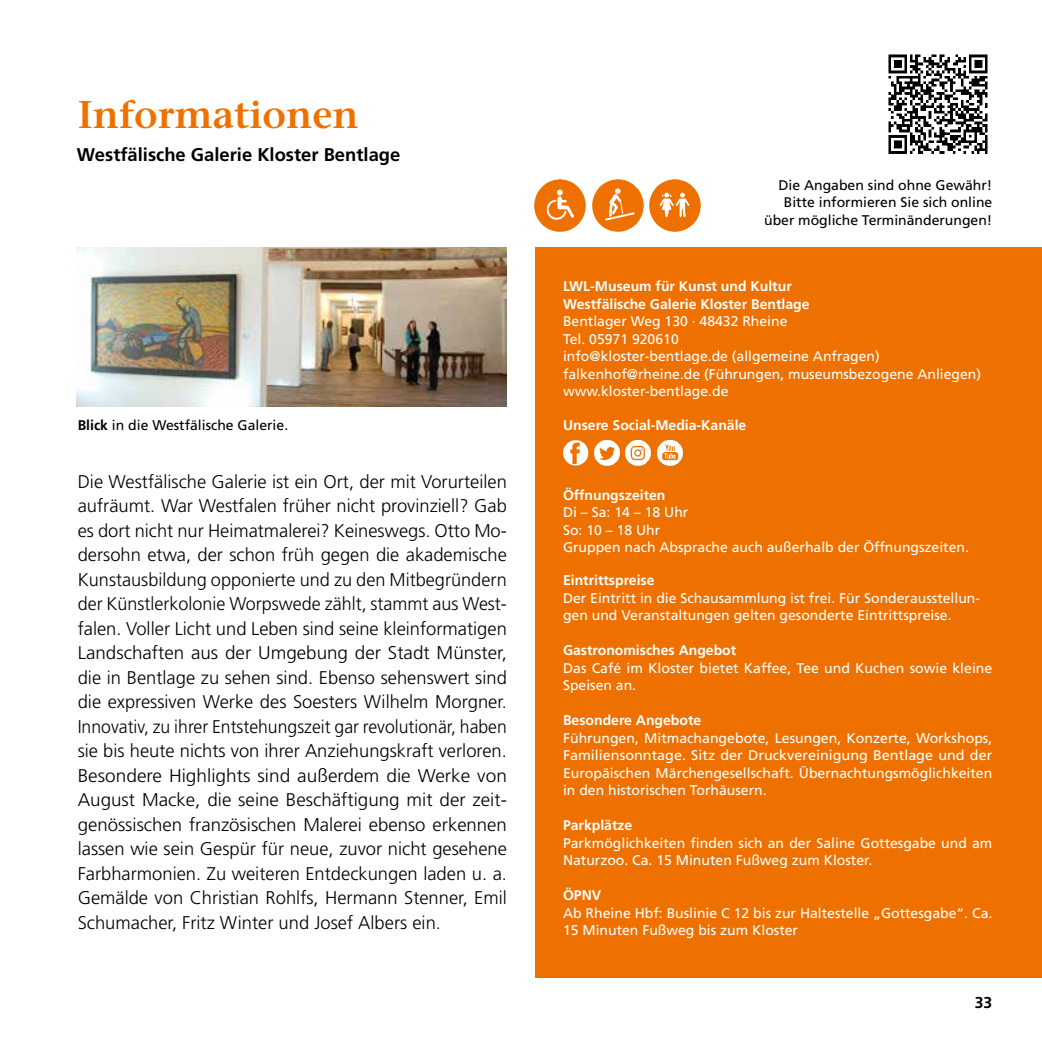
<style>
.page{position:relative;width:1042px;height:1042px;background:#fff}
.page>*{position:absolute;margin:0;border:0;box-sizing:border-box;transform-origin:0 0}
.t1{font:600 38.5px "Stone Serif";color:#ee7100}
.t2{font:300 18.38px/24.5px "Frutiger";color:#000;text-align:justify}
.t3{font:700 18.38px "Frutiger";color:#000}
.t4{font:700 15.75px "Frutiger";color:#000}
.t5{font:14px/17.5px "Frutiger";color:#fff}
.t6{font:700 14px/17.5px "Frutiger";color:#fff}
.t7{font:14px/17.5px "Frutiger";color:#000;text-align:right}
.s1{font-weight:700}
</style>
<div class="page">
<img style="left:534px;top:179px;width:52px;height:53px">
<img style="left:592px;top:179px;width:52px;height:53px">
<img style="left:649px;top:179px;width:52px;height:53px">
<img style="left:888px;top:54px;width:100px;height:100px">
<div style="left:536px;top:248px;width:506px;height:730px;background:#ee7100"></div>
<img style="left:77px;top:248px;width:429px;height:159px">
<svg style="left:563px;top:440px;width:25px;height:25px"></svg>
<img style="left:565px;top:442px;width:21px;height:21px">
<img style="left:594px;top:440px;width:26px;height:26px">
<img style="left:625px;top:440px;width:26px;height:26px">
<img style="left:657px;top:440px;width:26px;height:26px">
<h1 class="t1" style="left:78px;top:91px;width:283px">Informationen</h1>
<p class="t3" style="left:77px;top:144px;width:325px">Westfälische Galerie Kloster Bentlage</p>
<p class="t7" style="left:78px;top:416px;width:212px"><span class="s1">Blick</span> in die Westfälische Galerie.</p>
<p class="t2" style="left:78px;top:469px;width:431px">Die Westfälische Galerie ist ein Ort, der mit Vorurteilen aufräumt. War Westfalen früher nicht provinziell? Gab es dort nicht nur Heimatmalerei? Keineswegs. Otto Mo&shy;dersohn etwa, der schon früh gegen die akademische Kunstausbildung opponierte und zu den Mitbegründern der Künstlerkolonie Worpswede zählt, stammt aus West&shy;falen. Voller Licht und Leben sind seine kleinformatigen Landschaften aus der Umgebung der Stadt Münster, die in Bentlage zu sehen sind. Ebenso sehenswert sind die expressiven Werke des Soesters Wilhelm Morgner.<br>Innovativ, zu ihrer Entstehungszeit gar revolutionär, haben sie bis heute nichts von ihrer Anziehungskraft verloren.<br>Besondere Highlights sind außerdem die Werke von August Macke, die seine Beschäftigung mit der zeit&shy;genössischen französischen Malerei ebenso erkennen lassen wie sein Gespür für neue, zuvor nicht gesehene Farbharmonien. Zu weiteren Entdeckungen laden u. a.<br>Gemälde von Christian Rohlfs, Hermann Stenner, Emil Schumacher, Fritz Winter und Josef Albers ein.</p>
<p class="t7" style="left:764px;top:176px;width:230px">Die Angaben sind ohne Gewähr!<br>Bitte informieren Sie sich online über mögliche Terminänderungen!</p>
<p class="t6" style="left:563px;top:277px;width:248px">LWL-Museum für Kunst und Kultur<br>Westfälische Galerie Kloster Bentlage</p>
<p class="t5" style="left:563px;top:312px;width:420px">Bentlager Weg 130 · 48432 Rheine<br>Tel. 05971 920610<br>info@kloster-bentlage.de (allgemeine Anfragen) falkenhof@rheine.de (Führungen, museumsbezogene Anliegen) www.kloster-bentlage.de</p>
<p class="t6" style="left:563px;top:416px;width:185px">Unsere Social-Media-Kanäle</p>
<p class="t6" style="left:563px;top:486px;width:104px">Öffnungszeiten</p>
<p class="t5" style="left:563px;top:503px;width:407px">Di – Sa: 14 – 18 Uhr<br>So: 10 – 18 Uhr<br>Gruppen nach Absprache auch außerhalb der Öffnungszeiten.</p>
<p class="t6" style="left:563px;top:571px;width:93px">Eintrittspreise</p>
<p class="t5" style="left:563px;top:589px;width:418px">Der Eintritt in die Schausammlung ist frei. Für Sonderausstellun&shy;gen und Veranstaltungen gelten gesonderte Eintrittspreise.</p>
<p class="t6" style="left:563px;top:641px;width:175px">Gastronomisches Angebot</p>
<p class="t5" style="left:563px;top:659px;width:431px">Das Café im Kloster bietet Kaffee, Tee und Kuchen sowie kleine<br>Speisen an.</p>
<p class="t6" style="left:563px;top:711px;width:140px">Besondere Angebote</p>
<p class="t5" style="left:563px;top:729px;width:431px;text-align:justify">Führungen, Mitmachangebote, Lesungen, Konzerte, Workshops, Familiensonntage. Sitz der Druckvereinigung Bentlage und der Europäischen Märchengesellschaft. Übernachtungsmöglichkeiten in den historischen Torhäusern.</p>
<p class="t6" style="left:563px;top:816px;width:71px">Parkplätze</p>
<p class="t5" style="left:563px;top:834px;width:431px">Parkmöglichkeiten finden sich an der Saline Gottesgabe und am<br>Naturzoo. Ca. 15 Minuten Fußweg zum Kloster.</p>
<p class="t6" style="left:563px;top:886px;width:40px">ÖPNV</p>
<p class="t5" style="left:563px;top:904px;width:431px">Ab Rheine Hbf: Buslinie C 12 bis zur Haltestelle „Gottesgabe“. Ca.<br>15 Minuten Fußweg bis zum Kloster</p>
<p class="t4" style="left:975px;top:993px;width:19px">33</p>
</div>
